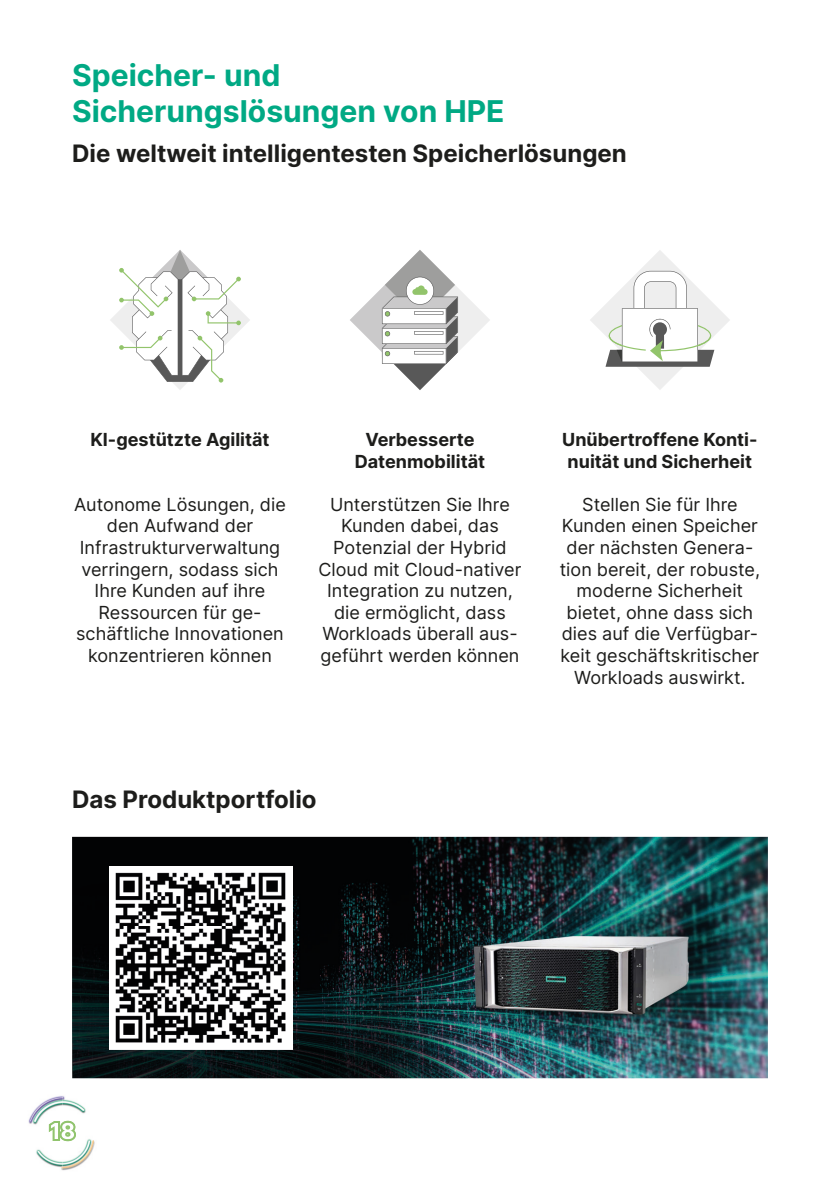
<style>
.page{position:relative;width:840px;height:1191px;background:#fff}
.page>*{position:absolute;margin:0;border:0;box-sizing:border-box;transform-origin:0 0}
.t1{font:700 30px/36px "Inter";color:#00a984}
.t2{font:700 24px "Inter";color:#1d1d1b}
.t3{font:18px/21.6px "Inter";color:#1d1d1b;text-align:center}
.t4{font:700 18px/21.6px "Inter";color:#1d1d1b;text-align:center}
</style>
<div class="page">
<img style="left:28px;top:1096px;width:67px;height:75px">
<img style="left:49px;top:1120px;width:27px;height:21px">
<img style="left:51px;top:1122px;width:23px;height:17px">
<svg style="left:110px;top:250px;width:140px;height:140px"></svg>
<img style="left:72px;top:837px;width:695px;height:241px">
<img style="left:109px;top:866px;width:183px;height:183px">
<svg style="left:350px;top:250px;width:140px;height:140px"></svg>
<div style="left:417px;top:285px;width:7px;height:7px;background:#92c46b;border-radius:50%"></div>
<svg style="left:590px;top:250px;width:139px;height:140px"></svg>
<h1 class="t1" style="left:72px;top:56px;width:434px">Speicher- und<br>Sicherungslösungen von HPE</h1>
<h2 class="t2" style="left:72px;top:136px;width:556px">Die weltweit intelligentesten Speicherlösungen</h2>
<p class="t4" style="left:90px;top:428px;width:180px">KI-gestützte Agilität</p>
<p class="t3" style="left:74px;top:493px;width:213px">Autonome Lösungen, die den Aufwand der<br>Infrastrukturverwaltung verringern, sodass sich<br>Ihre Kunden auf ihre<br>Ressourcen für ge&shy;schäftliche Innovationen konzentrieren können</p>
<p class="t4" style="left:354px;top:428px;width:132px">Verbesserte<br>Datenmobilität</p>
<p class="t3" style="left:318px;top:493px;width:204px">Unterstützen Sie Ihre<br>Kunden dabei, das<br>Potenzial der Hybrid<br>Cloud mit Cloud-nativer<br>Integration zu nutzen, die ermöglicht, dass<br>Workloads überall aus&shy;geführt werden können</p>
<p class="t4" style="left:562px;top:428px;width:197px;text-align:left">Unübertroffene Konti&shy;nuität und Sicherheit</p>
<p class="t3" style="left:559px;top:493px;width:202px">Stellen Sie für Ihre<br>Kunden einen Speicher der nächsten Genera&shy;tion bereit, der robuste, moderne Sicherheit bietet, ohne dass sich dies auf die Verfügbar&shy;keit geschäftskritischer<br>Workloads auswirkt.</p>
<h2 class="t2" style="left:72px;top:781px;width:246px">Das Produktportfolio</h2>
</div>
